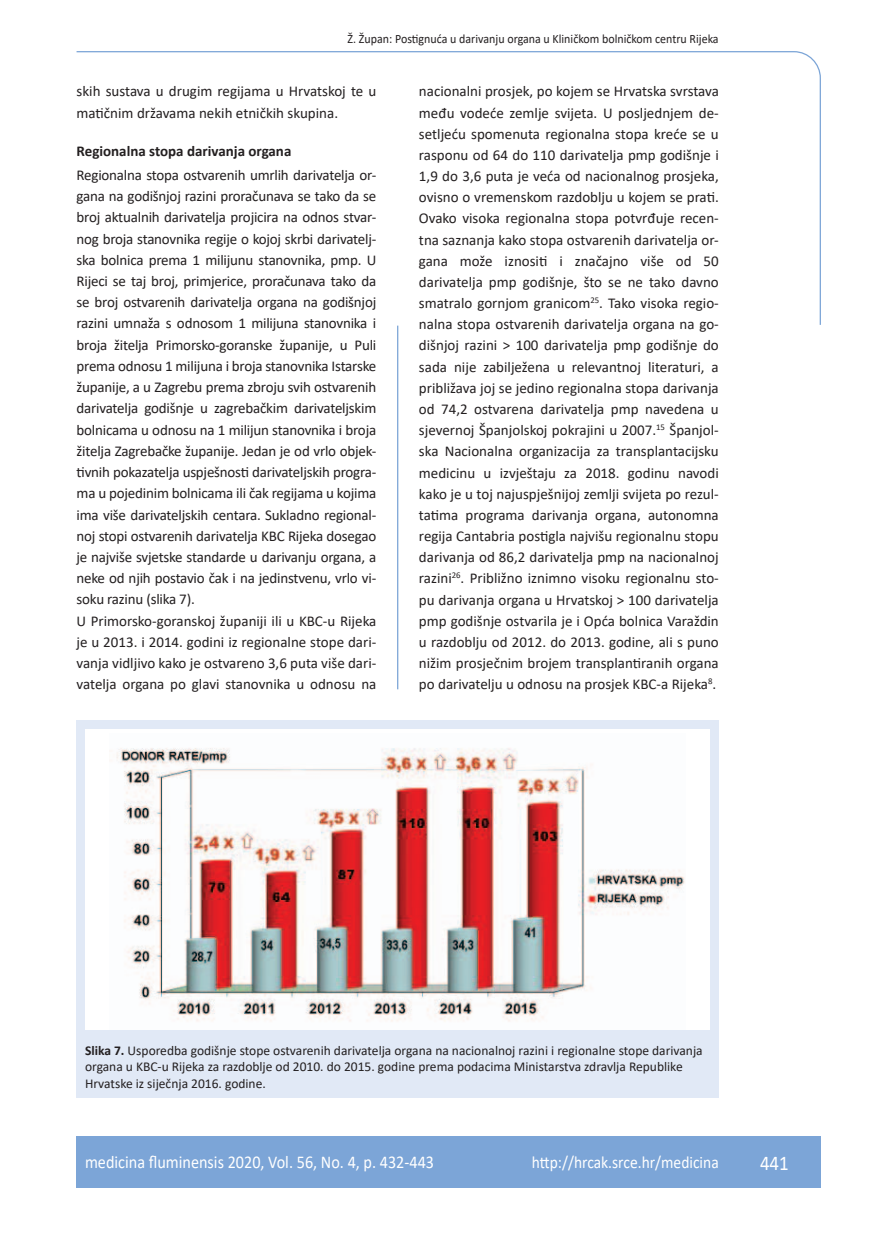
<style>
.page{position:relative;width:872px;height:1234px;background:#fff}
.page>*{position:absolute;margin:0;border:0;box-sizing:border-box;transform-origin:0 0}
.t1{font:21px "Calibri";color:#fff;scale:.9 1}
.t2{font:18px "Calibri";color:#fff;scale:.9 1}
.t3{font:17.25px "Calibri";color:#fff;scale:.9 1}
.osnovni_tekst{font:15px/21.1px "Calibri";color:#231f20;text-align:justify}
.podnaslov{font:700 15px "Calibri";color:#231f20}
.potpis_slika{font:13.5px/16.5px "Calibri";color:#231f20}
.glava{font:12.75px "Calibri";color:#231f20;scale:.94 1}
.s1{font-weight:700}
</style>
<div class="page">
<svg style="left:76px;top:51px;width:745px;height:275px"></svg>
<hr style="left:397px;top:325px;width:1px;height:364px;background:#7ca5d7">
<div style="left:77px;top:1135px;width:744px;height:51px;background:#7ca5d7"></div>
<div style="left:77px;top:720px;width:642px;height:377px;background:#e1e9f6"></div>
<div style="left:85px;top:729px;width:625px;height:300px;background:#fff"></div>
<img style="left:116px;top:748px;width:569px;height:274px">
<p class="glava" style="left:347px;top:29px;width:396px">Ž. Župan: Postignuća u darivanju organa u Kliničkom bolničkom centru Rijeka</p>
<p class="osnovni_tekst" style="left:77px;top:80px;width:301px">skih sustava u drugim regijama u Hrvatskoj te u matičnim državama nekih etničkih skupina.</p>
<p class="podnaslov" style="left:77px;top:140px;width:216px">Regionalna stopa darivanja organa</p>
<p class="osnovni_tekst" style="left:77px;top:164px;width:301px">Regionalna stopa ostvarenih umrlih darivatelja or&shy;gana na godišnjoj razini proračunava se tako da se broj aktualnih darivatelja projicira na odnos stvar&shy;nog broja stanovnika regije o kojoj skrbi darivatelj&shy;ska bolnica prema 1 milijunu stanovnika, pmp. U Rijeci se taj broj, primjerice, proračunava tako da se broj ostvarenih darivatelja organa na godišnjoj razini umnaža s odnosom 1 milijuna stanovnika i broja žitelja Primorsko-goranske županije, u Puli prema odnosu 1 milijuna i broja stanovnika Istarske županije, a u Zagrebu prema zbroju svih ostvarenih darivatelja godišnje u zagrebačkim darivateljskim bolnicama u odnosu na 1 milijun stanovnika i broja žitelja Zagrebačke županije. Jedan je od vrlo objek&shy;tivnih pokazatelja uspješnosti darivateljskih progra&shy;ma u pojedinim bolnicama ili čak regijama u kojima ima više darivateljskih centara. Sukladno regional&shy;noj stopi ostvarenih darivatelja KBC Rijeka dosegao je najviše svjetske standarde u darivanju organa, a neke od njih postavio čak i na jedinstvenu, vrlo vi&shy;soku razinu (slika 7).</p>
<p class="osnovni_tekst" style="left:77px;top:609px;width:301px">U Primorsko-goranskoj županiji ili u KBC-u Rijeka je u 2013. i 2014. godini iz regionalne stope dari&shy;vanja vidljivo kako je ostvareno 3,6 puta više dari&shy;vatelja organa po glavi stanovnika u odnosu na</p>
<p class="osnovni_tekst" style="left:419px;top:80px;width:301px">nacionalni prosjek, po kojem se Hrvatska svrstava među vodeće zemlje svijeta. U posljednjem de&shy;setljeću spomenuta regionalna stopa kreće se u rasponu od 64 do 110 darivatelja pmp godišnje i 1,9 do 3,6 puta je veća od nacionalnog prosjeka, ovisno o vremenskom razdoblju u kojem se prati.<br>Ovako visoka regionalna stopa potvrđuje recen&shy;tna saznanja kako stopa ostvarenih darivatelja or&shy;gana može iznositi i značajno više od 50 darivatelja pmp godišnje, što se ne tako davno smatralo gornjom granicom<sup>25</sup>. Tako visoka regio&shy;nalna stopa ostvarenih darivatelja organa na go&shy;dišnjoj razini &gt; 100 darivatelja pmp godišnje do sada nije zabilježena u relevantnoj literaturi, a približava joj se jedino regionalna stopa darivanja od 74,2 ostvarena darivatelja pmp navedena u sjevernoj Španjolskoj pokrajini u 2007.<sup>15</sup> Španjol&shy;ska Nacionalna organizacija za transplantacijsku medicinu u izvještaju za 2018. godinu navodi kako je u toj najuspješnijoj zemlji svijeta po rezul&shy;tatima programa darivanja organa, autonomna regija Cantabria postigla najvišu regionalnu stopu darivanja od 86,2 darivatelja pmp na nacionalnoj razini<sup>26</sup>. Približno iznimno visoku regionalnu sto&shy;pu darivanja organa u Hrvatskoj &gt; 100 darivatelja pmp godišnje ostvarila je i Opća bolnica Varaždin u razdoblju od 2012. do 2013. godine, ali s puno nižim prosječnim brojem transplantiranih organa po darivatelju u odnosu na prosjek KBC-a Rijeka<sup>8</sup>.</p>
<p class="potpis_slika" style="left:85px;top:1041px;width:619px"><span class="s1">Slika 7.</span> Usporedba godišnje stope ostvarenih darivatelja organa na nacionalnoj razini i regionalne stope darivanja organa u KBC-u Rijeka za razdoblje od 2010. do 2015. godine prema podacima Ministarstva zdravlja Republike<br>Hrvatske iz siječnja 2016. godine.</p>
<p class="t2" style="left:85px;top:1149px;width:389px">medicina fluminensis 2020, Vol. 56, No. 4, p. 432-443</p>
<p class="t3" style="left:532px;top:1150px;width:209px">http://hrcak.srce.hr/medicina</p>
<p class="t1" style="left:760px;top:1147px;width:33px">441</p>
</div>
